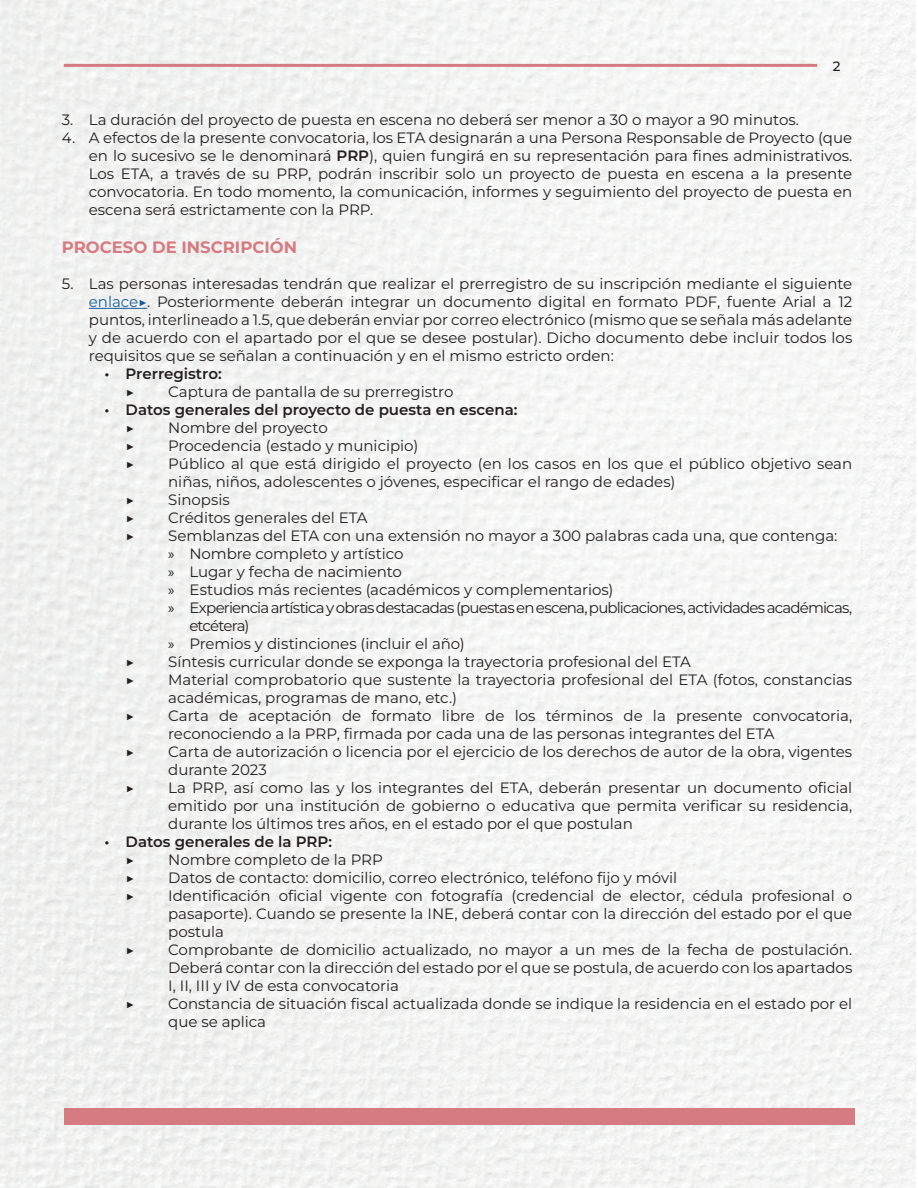
<style>
.page{position:relative;width:918px;height:1188px;background:#fff}
.page>*{position:absolute;margin:0;border:0;box-sizing:border-box;transform-origin:0 0}
.t1{font:700 16.5px "Montserrat";color:#d67b82}
.t2{font:15px/18px "Montserrat";color:#231f20;text-align:justify}
.t3{font:15px "Montserrat";letter-spacing:-.055em;color:#231f20}
.t4{font:600 15px "Montserrat";color:#231f20}
.t5{font:15px "Montserrat";letter-spacing:-.06em;color:#231f20}
.t6{font:500 13.5px "Montserrat";color:#231f20}
.s1{font-weight:600}
.s2{color:#175d9e}
.s3{font-family:"Myriad Pro"}
</style>
<div class="page">
<hr style="left:89px;top:308px;width:58px;height:1px;background:#175d9e">
<hr style="left:64px;top:64px;width:753px;height:3px;background:#d67b82">
<div style="left:64px;top:1108px;width:790px;height:16px;background:#d67b82"></div>
<p class="t6" style="left:833px;top:57px;width:9px">2</p>
<p class="t2" style="left:62px;top:110px;width:739px">3. La duración del proyecto de puesta en escena no deberá ser menor a 30 o mayor a 90 minutos.</p>
<p class="t2" style="left:89px;top:128px;width:765px;text-indent:-27px">4. A efectos de la presente convocatoria, los ETA designarán a una Persona Responsable de Proyecto (que en lo sucesivo se le denominará <span class="s1">PRP</span>), quien fungirá en su representación para fines administrativos.<br>Los ETA, a través de su PRP, podrán inscribir solo un proyecto de puesta en escena a la presente convocatoria. En todo momento, la comunicación, informes y seguimiento del proyecto de puesta en escena será estrictamente con la PRP.</p>
<p class="t1" style="left:62px;top:236px;width:237px">PROCESO DE INSCRIPCIÓN</p>
<p class="t2" style="left:89px;top:274px;width:765px;text-indent:-27px">5. Las personas interesadas tendrán que realizar el prerregistro de su inscripción mediante el siguiente <span class="s2">enlace▶</span>. Posteriormente deberán integrar un documento digital en formato PDF, fuente Arial a 12 puntos, interlineado a 1.5, que deberán enviar por correo electrónico (mismo que se señala más adelante y de acuerdo con el apartado por el que se desee postular). Dicho documento debe incluir todos los requisitos que se señalan a continuación y en el mismo estricto orden:</p>
<p class="t4" style="left:104px;top:364px;width:119px">• Prerregistro:</p>
<p class="t2" style="left:126px;top:382px;width:10px">▶</p>
<p class="t2" style="left:168px;top:382px;width:287px">Captura de pantalla de su prerregistro</p>
<p class="t4" style="left:104px;top:400px;width:415px">• Datos generales del proyecto de puesta en escena:</p>
<p class="t2" style="left:126px;top:418px;width:10px">▶</p>
<p class="t2" style="left:168px;top:418px;width:161px">Nombre del proyecto</p>
<p class="t2" style="left:126px;top:436px;width:10px">▶</p>
<p class="t2" style="left:168px;top:436px;width:252px">Procedencia (estado y municipio)</p>
<p class="t2" style="left:126px;top:454px;width:10px">▶</p>
<p class="t2" style="left:168px;top:454px;width:686px">Público al que está dirigido el proyecto (en los casos en los que el público objetivo sean niñas, niños, adolescentes o jóvenes, especificar el rango de edades)</p>
<p class="t2" style="left:126px;top:490px;width:10px">▶</p>
<p class="t2" style="left:168px;top:490px;width:63px">Sinopsis</p>
<p class="t2" style="left:126px;top:508px;width:10px">▶</p>
<p class="t2" style="left:168px;top:508px;width:201px">Créditos generales del ETA</p>
<p class="t2" style="left:126px;top:526px;width:10px">▶</p>
<p class="t2" style="left:168px;top:526px;width:671px">Semblanzas del ETA con una extensión no mayor a 300 palabras cada una, que contenga:</p>
<p class="t2" style="left:168px;top:544px;width:237px"><span class="s3">»</span> Nombre completo y artístico</p>
<p class="t2" style="left:168px;top:562px;width:235px"><span class="s3">»</span> Lugar y fecha de nacimiento</p>
<p class="t2" style="left:168px;top:580px;width:447px"><span class="s3">»</span> Estudios más recientes (académicos y complementarios)</p>
<p class="t3" style="left:168px;top:598px;width:686px"><span class="s3">»</span> Experiencia artística y obras destacadas (puestas en escena, publicaciones, actividades académicas,</p>
<p class="t5" style="left:189px;top:616px;width:62px">etcétera)</p>
<p class="t2" style="left:168px;top:634px;width:298px"><span class="s3">»</span> Premios y distinciones (incluir el año)</p>
<p class="t2" style="left:126px;top:652px;width:10px">▶</p>
<p class="t2" style="left:168px;top:652px;width:524px">Síntesis curricular donde se exponga la trayectoria profesional del ETA</p>
<p class="t2" style="left:126px;top:670px;width:10px">▶</p>
<p class="t2" style="left:168px;top:670px;width:686px">Material comprobatorio que sustente la trayectoria profesional del ETA (fotos, constancias académicas, programas de mano, etc.)</p>
<p class="t2" style="left:126px;top:706px;width:10px">▶</p>
<p class="t2" style="left:168px;top:706px;width:686px">Carta de aceptación de formato libre de los términos de la presente convocatoria, reconociendo a la PRP, firmada por cada una de las personas integrantes del ETA</p>
<p class="t2" style="left:126px;top:742px;width:10px">▶</p>
<p class="t2" style="left:168px;top:742px;width:686px">Carta de autorización o licencia por el ejercicio de los derechos de autor de la obra, vigentes durante 2023</p>
<p class="t2" style="left:126px;top:778px;width:10px">▶</p>
<p class="t2" style="left:168px;top:778px;width:686px">La PRP, así como las y los integrantes del ETA, deberán presentar un documento oficial emitido por una institución de gobierno o educativa que permita verificar su residencia, durante los últimos tres años, en el estado por el que postulan</p>
<p class="t4" style="left:104px;top:832px;width:229px">• Datos generales de la PRP:</p>
<p class="t2" style="left:126px;top:850px;width:10px">▶</p>
<p class="t2" style="left:168px;top:850px;width:216px">Nombre completo de la PRP</p>
<p class="t2" style="left:126px;top:868px;width:10px">▶</p>
<p class="t2" style="left:168px;top:868px;width:511px">Datos de contacto: domicilio, correo electrónico, teléfono fijo y móvil</p>
<p class="t2" style="left:126px;top:886px;width:10px">▶</p>
<p class="t2" style="left:168px;top:886px;width:686px">Identificación oficial vigente con fotografía (credencial de elector, cédula profesional o pasaporte). Cuando se presente la INE, deberá contar con la dirección del estado por el que postula</p>
<p class="t2" style="left:126px;top:940px;width:10px">▶</p>
<p class="t2" style="left:168px;top:940px;width:686px">Comprobante de domicilio actualizado, no mayor a un mes de la fecha de postulación.<br>Deberá contar con la dirección del estado por el que se postula, de acuerdo con los apartados I, II, III y IV de esta convocatoria</p>
<p class="t2" style="left:126px;top:994px;width:10px">▶</p>
<p class="t2" style="left:168px;top:994px;width:686px">Constancia de situación fiscal actualizada donde se indique la residencia en el estado por el que se aplica</p>
</div>
